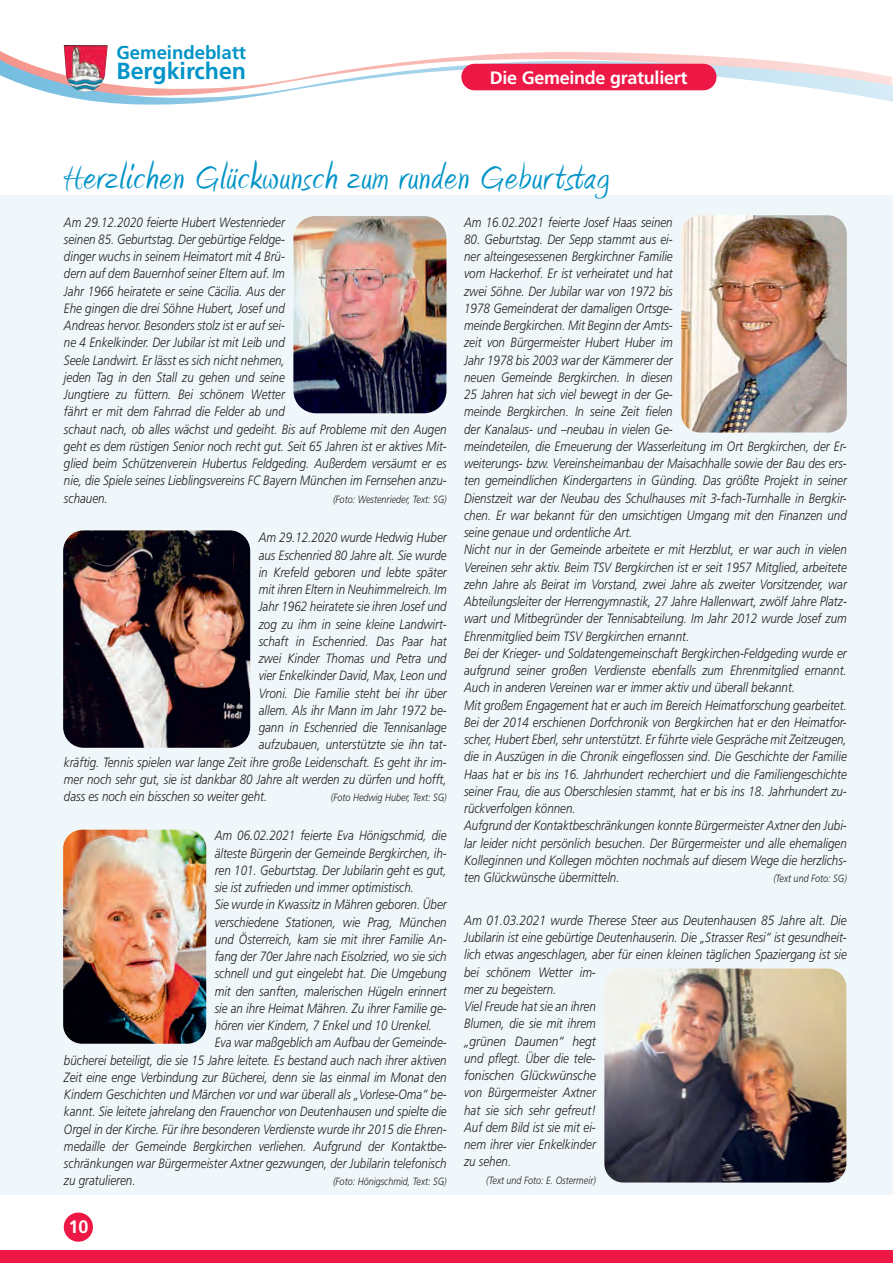
<style>
.page{position:relative;width:893px;height:1263px;background:#fff}
.page>*{position:absolute;margin:0;border:0;box-sizing:border-box;transform-origin:0 0}
.t1{font:42.3px "Amienne";letter-spacing:.03em;color:#0094c8}
.t2{font:700 23.25px "Frutiger";color:#0094c8}
.t3{font:700 18.6px "Frutiger";letter-spacing:-.005em;color:#0094c8}
.t4{font:700 18px "Frutiger";letter-spacing:-.015em;color:#fff}
.t5{font:italic 300 13.5px/17.2px "Frutiger";color:#231f20;scale:.86 1}
.t6{font:italic 300 13.5px/17.2px "Frutiger";color:#231f20;scale:.88 1}
.t7{font:italic 300 10.5px "Frutiger";color:#231f20;scale:.86 1}
</style>
<div class="page">
<svg style="left:0;top:53px;width:893px;height:52px"></svg>
<div style="left:461px;top:64px;width:255px;height:26px;background:#ed1845;border-radius:13px"></div>
<div style="left:0;top:1250px;width:893px;height:13px;background:#ed1845"></div>
<div style="left:64px;top:1212px;width:29px;height:30px;background:#ed1845;border-radius:50%"></div>
<img style="left:64px;top:45px;width:44px;height:49px">
<div style="left:0;top:196px;width:893px;height:999px;background:#f0f7fb"></div>
<img style="left:293px;top:216px;width:153px;height:197px">
<img style="left:63px;top:830px;width:143px;height:214px">
<img style="left:681px;top:215px;width:166px;height:218px">
<img style="left:63px;top:530px;width:187px;height:218px">
<img style="left:604px;top:968px;width:242px;height:214px">
<h3 class="t3" style="left:117px;top:42px;width:131px">Gemeindeblatt</h3>
<h2 class="t2" style="left:117px;top:58px;width:131px">Bergkirchen</h2>
<h3 class="t4" style="left:490px;top:67px;width:199px">Die Gemeinde gratuliert</h3>
<h1 class="t1" style="left:64px;top:159px;width:546px">Herzlichen Glückwunsch zum runden Geburtstag</h1>
<p class="t5" style="left:64px;top:213px;width:446px">Am 29.12.2020 feierte Hubert Westenrieder<br>seinen 85. Geburtstag. Der gebürtige Feldge-<br>dinger wuchs in seinem Heimatort mit 4 Brü-<br>dern auf dem Bauernhof seiner Eltern auf. Im<br>Jahr 1966 heiratete er seine Cäcilia. Aus der<br>Ehe gingen die drei Söhne Hubert, Josef und<br>Andreas hervor. Besonders stolz ist er auf sei-<br>ne 4 Enkelkinder. Der Jubilar ist mit Leib und<br>Seele Landwirt. Er lässt es sich nicht nehmen,<br>jeden Tag in den Stall zu gehen und seine<br>Jungtiere zu füttern. Bei schönem Wetter<br>fährt er mit dem Fahrrad die Felder ab und<br>schaut nach, ob alles wächst und gedeiht. Bis auf Probleme mit den Augen geht es dem rüstigen Senior noch recht gut. Seit 65 Jahren ist er aktives Mit&shy;glied beim Schützenverein Hubertus Feldgeding. Außerdem versäumt er es nie, die Spiele seines Lieblingsvereins FC Bayern München im Fernsehen anzu&shy;schauen.</p>
<p class="t5" style="left:464px;top:213px;width:244px">Am 16.02.2021 feierte Josef Haas seinen</p>
<p class="t5" style="left:464px;top:230px;width:447px">80. Geburtstag. Der Sepp stammt aus ei-<br>ner alteingesessenen Bergkirchner Familie<br>vom Hackerhof. Er ist verheiratet und hat<br>zwei Söhne. Der Jubilar war von 1972 bis<br>1978 Gemeinderat der damaligen Ortsge-<br>meinde Bergkirchen. Mit Beginn der Amts-<br>zeit von Bürgermeister Hubert Huber im<br>Jahr 1978 bis 2003 war der Kämmerer der<br>neuen Gemeinde Bergkirchen. In diesen<br>25 Jahren hat sich viel bewegt in der Ge-<br>meinde Bergkirchen. In seine Zeit fielen<br>der Kanalaus- und –neubau in vielen Ge-<br>meindeteilen, die Erneuerung der Wasserleitung im Ort Bergkirchen, der Er&shy;weiterungs- bzw. Vereinsheimanbau der Maisachhalle sowie der Bau des ers&shy;ten gemeindlichen Kindergartens in Günding. Das größte Projekt in seiner Dienstzeit war der Neubau des Schulhauses mit 3-fach-Turnhalle in Bergkir&shy;chen. Er war bekannt für den umsichtigen Umgang mit den Finanzen und seine genaue und ordentliche Art.<br>Nicht nur in der Gemeinde arbeitete er mit Herzblut, er war auch in vielen Vereinen sehr aktiv. Beim TSV Bergkirchen ist er seit 1957 Mitglied, arbeitete zehn Jahre als Beirat im Vorstand, zwei Jahre als zweiter Vorsitzender, war Abteilungsleiter der Herrengymnastik, 27 Jahre Hallenwart, zwölf Jahre Platz&shy;wart und Mitbegründer der Tennisabteilung. Im Jahr 2012 wurde Josef zum Ehrenmitglied beim TSV Bergkirchen ernannt.<br>Bei der Krieger- und Soldatengemeinschaft Bergkirchen-Feldgeding wurde er aufgrund seiner großen Verdienste ebenfalls zum Ehrenmitglied ernannt.<br>Auch in anderen Vereinen war er immer aktiv und überall bekannt.<br>Mit großem Engagement hat er auch im Bereich Heimatforschung gearbeitet.<br>Bei der 2014 erschienen Dorfchronik von Bergkirchen hat er den Heimatfor&shy;scher, Hubert Eberl, sehr unterstützt. Er führte viele Gespräche mit Zeitzeugen, die in Auszügen in die Chronik eingeflossen sind. Die Geschichte der Familie Haas hat er bis ins 16. Jahrhundert recherchiert und die Familiengeschichte seiner Frau, die aus Oberschlesien stammt, hat er bis ins 18. Jahrhundert zu&shy;rückverfolgen können.<br>Aufgrund der Kontaktbeschränkungen konnte Bürgermeister Axtner den Jubi&shy;lar leider nicht persönlich besuchen. Der Bürgermeister und alle ehemaligen Kolleginnen und Kollegen möchten nochmals auf diesem Wege die herzlichs&shy;ten Glückwünsche übermitteln.</p>
<p class="t7" style="left:333px;top:493px;width:134px">(Foto: Westenrieder, Text: SG)</p>
<p class="t5" style="left:259px;top:529px;width:220px">Am 29.12.2020 wurde Hedwig Huber</p>
<p class="t5" style="left:259px;top:546px;width:220px">aus Eschenried 80 Jahre alt. Sie wurde</p>
<p class="t5" style="left:259px;top:563px;width:220px">in Krefeld geboren und lebte später</p>
<p class="t5" style="left:259px;top:581px;width:220px">mit ihren Eltern in Neuhimmelreich. Im</p>
<p class="t5" style="left:259px;top:598px;width:220px">Jahr 1962 heiratete sie ihren Josef und</p>
<p class="t5" style="left:259px;top:615px;width:220px">zog zu ihm in seine kleine Landwirt-</p>
<p class="t5" style="left:259px;top:632px;width:220px">schaft in Eschenried. Das Paar hat</p>
<p class="t5" style="left:259px;top:650px;width:220px">zwei Kinder Thomas und Petra und</p>
<p class="t5" style="left:259px;top:667px;width:220px">vier Enkelkinder David, Max, Leon und</p>
<p class="t5" style="left:259px;top:684px;width:220px">Vroni. Die Familie steht bei ihr über</p>
<p class="t5" style="left:259px;top:701px;width:220px">allem. Als ihr Mann im Jahr 1972 be-</p>
<p class="t5" style="left:259px;top:719px;width:220px">gann in Eschenried die Tennisanlage</p>
<p class="t5" style="left:259px;top:736px;width:220px">aufzubauen, unterstützte sie ihn tat-</p>
<p class="t5" style="left:64px;top:753px;width:446px">kräftig. Tennis spielen war lange Zeit ihre große Leidenschaft. Es geht ihr im-</p>
<p class="t5" style="left:64px;top:770px;width:446px">mer noch sehr gut, sie ist dankbar 80 Jahre alt werden zu dürfen und hofft,</p>
<p class="t5" style="left:64px;top:788px;width:238px">dass es noch ein bisschen so weiter geht.</p>
<p class="t7" style="left:331px;top:791px;width:136px">(Foto Hedwig Huber, Text: SG)</p>
<p class="t5" style="left:215px;top:827px;width:271px">Am 06.02.2021 feierte Eva Hönigschmid, die</p>
<p class="t5" style="left:215px;top:844px;width:271px">älteste Bürgerin der Gemeinde Bergkirchen, ih-</p>
<p class="t5" style="left:215px;top:861px;width:271px">ren 101. Geburtstag. Der Jubilarin geht es gut,</p>
<p class="t5" style="left:215px;top:879px;width:233px">sie ist zufrieden und immer optimistisch.</p>
<p class="t5" style="left:215px;top:896px;width:271px">Sie wurde in Kwassitz in Mähren geboren. Über</p>
<p class="t5" style="left:215px;top:913px;width:271px">verschiedene Stationen, wie Prag, München</p>
<p class="t5" style="left:215px;top:930px;width:271px">und Österreich, kam sie mit ihrer Familie An-</p>
<p class="t5" style="left:215px;top:948px;width:271px">fang der 70er Jahre nach Eisolzried, wo sie sich</p>
<p class="t5" style="left:215px;top:965px;width:271px">schnell und gut eingelebt hat. Die Umgebung</p>
<p class="t5" style="left:215px;top:982px;width:271px">mit den sanften, malerischen Hügeln erinnert</p>
<p class="t5" style="left:215px;top:999px;width:271px">sie an ihre Heimat Mähren. Zu ihrer Familie ge-</p>
<p class="t5" style="left:215px;top:1017px;width:254px">hören vier Kindern, 7 Enkel und 10 Urenkel.</p>
<p class="t5" style="left:215px;top:1034px;width:271px">Eva war maßgeblich am Aufbau der Gemeinde-</p>
<p class="t5" style="left:64px;top:1051px;width:447px">bücherei beteiligt, die sie 15 Jahre leitete. Es bestand auch nach ihrer aktiven</p>
<p class="t5" style="left:64px;top:1068px;width:446px">Zeit eine enge Verbindung zur Bücherei, denn sie las einmal im Monat den</p>
<p class="t5" style="left:64px;top:1086px;width:446px">Kindern Geschichten und Märchen vor und war überall als „Vorlese-Oma“ be-</p>
<p class="t5" style="left:64px;top:1103px;width:447px">kannt. Sie leitete jahrelang den Frauenchor von Deutenhausen und spielte die</p>
<p class="t5" style="left:64px;top:1120px;width:446px">Orgel in der Kirche. Für ihre besonderen Verdienste wurde ihr 2015 die Ehren-</p>
<p class="t5" style="left:64px;top:1137px;width:446px">medaille der Gemeinde Bergkirchen verliehen. Aufgrund der Kontaktbe-</p>
<p class="t5" style="left:64px;top:1155px;width:446px">schränkungen war Bürgermeister Axtner gezwungen, der Jubilarin telefonisch</p>
<p class="t5" style="left:64px;top:1172px;width:85px">zu gratulieren.</p>
<p class="t7" style="left:333px;top:1176px;width:134px">(Foto: Hönigschmid, Text: SG)</p>
<p class="t7" style="left:773px;top:872px;width:87px">(Text und Foto: SG)</p>
<p class="t6" style="left:464px;top:911px;width:436px">Am 01.03.2021 wurde Therese Steer aus Deutenhausen 85 Jahre alt. Die Jubilarin ist eine gebürtige Deutenhauserin. Die „Strasser Resi“ ist gesundheit&shy;lich etwas angeschlagen, aber für einen kleinen täglichen Spaziergang ist sie bei schönem Wetter im-<br>mer zu begeistern.<br>Viel Freude hat sie an ihren<br>Blumen, die sie mit ihrem<br>„grünen Daumen“ hegt<br>und pflegt. Über die tele-<br>fonischen Glückwünsche<br>von Bürgermeister Axtner<br>hat sie sich sehr gefreut!<br>Auf dem Bild ist sie mit ei-<br>nem ihrer vier Enkelkinder<br>zu sehen.</p>
<p class="t7" style="left:486px;top:1174px;width:129px">(Text und Foto: E. Ostermeir)</p>
<h3 class="t4" style="left:68px;top:1216px;width:22px">10</h3>
</div>
